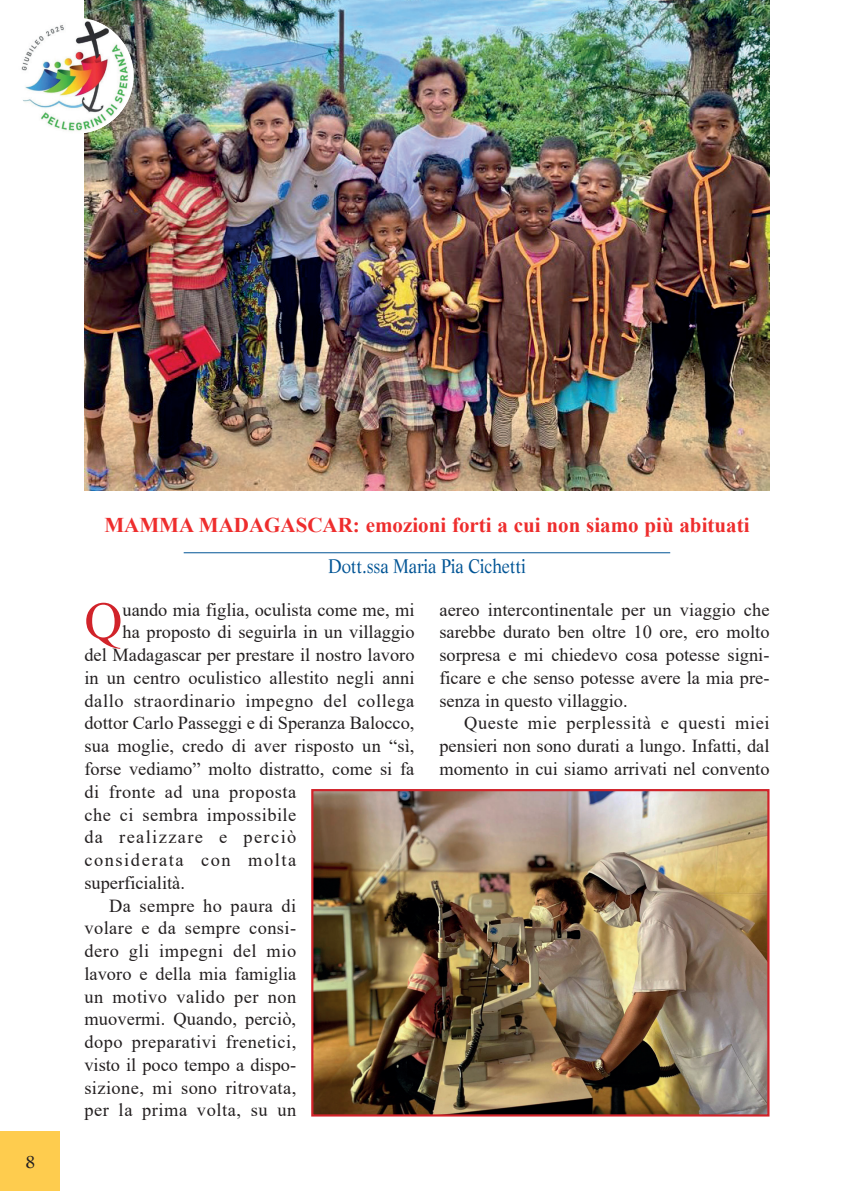
<style>
.page{position:relative;width:844px;height:1191px;background:#fff}
.page>*{position:absolute;margin:0;border:0;box-sizing:border-box;transform-origin:0 0}
.t1{font:52.68px "Times New Roman";color:#d1232a}
.t2{font:700 21px "Times New Roman";color:#ee2d2d}
.t3{font:19.25px "Life";letter-spacing:-.01em;color:#005495;scale:.9 1}
.t4{font:18.38px/22.8px "Times New Roman";letter-spacing:.005em;color:#231f20;text-align:justify}
.t5{font:18.38px "Times New Roman";letter-spacing:.03em;color:#231f20}
.t6{font:18.38px "Times New Roman";letter-spacing:.035em;color:#231f20}
.t7{font:18.38px "Times New Roman";letter-spacing:.025em;color:#231f20}
.t8{font:18.38px "Times New Roman";letter-spacing:.075em;color:#231f20}
.t9{font:18.38px "Times New Roman";letter-spacing:.085em;color:#231f20}
.t10{font:17.5px "Life";color:#231f20}
</style>
<div class="page">
<div style="left:0;top:1131px;width:60px;height:60px;background:#fecc4e"></div>
<img style="left:84px;top:0;width:685px;height:490px">
<img style="left:21px;top:20px;width:112px;height:114px">
<img style="left:314px;top:792px;width:452px;height:321px">
<div style="left:311px;top:789px;width:458px;height:327px;border:2px solid #d1232a"></div>
<hr style="left:184px;top:552px;width:486px;height:1px;background:#005495">
<p class="t10" style="left:26px;top:1151px;width:11px">8</p>
<p class="t2" style="left:104px;top:510px;width:646px">MAMMA MADAGASCAR: emozioni forti a cui non siamo più abituati</p>
<p class="t3" style="left:328px;top:554px;width:221px">Dott.ssa Maria Pia Cichetti</p>
<h1 class="t1" style="left:84px;top:583px;width:40px">Q</h1>
<p class="t4" style="left:122px;top:597px;width:293px">uando mia figlia, oculista come me, mi</p>
<p class="t4" style="left:122px;top:620px;width:293px">ha proposto di seguirla in un villaggio</p>
<p class="t4" style="left:84px;top:643px;width:331px">del Madagascar per prestare il nostro lavoro</p>
<p class="t4" style="left:84px;top:666px;width:331px">in un centro oculistico allestito negli anni</p>
<p class="t6" style="left:84px;top:687px;width:331px">dallo straordinario impegno del collega</p>
<p class="t4" style="left:84px;top:711px;width:331px">dottor Carlo Passeggi e di Speranza Balocco,</p>
<p class="t4" style="left:84px;top:734px;width:331px">sua moglie, credo di aver risposto un “sì,</p>
<p class="t4" style="left:84px;top:757px;width:331px">forse vediamo” molto distratto, come si fa</p>
<p class="t5" style="left:84px;top:778px;width:213px">di fronte ad una proposta</p>
<p class="t7" style="left:84px;top:801px;width:213px">che ci sembra impossibile</p>
<p class="t8" style="left:84px;top:824px;width:213px">da realizzare e perciò</p>
<p class="t9" style="left:84px;top:847px;width:213px">considerata con molta</p>
<p class="t4" style="left:84px;top:870px;width:102px">superficialità.</p>
<p class="t4" style="left:109px;top:893px;width:188px">Da sempre ho paura di</p>
<p class="t7" style="left:84px;top:915px;width:213px">volare e da sempre consi-</p>
<p class="t6" style="left:84px;top:938px;width:213px">dero gli impegni del mio</p>
<p class="t4" style="left:84px;top:961px;width:213px">lavoro e della mia famiglia</p>
<p class="t5" style="left:84px;top:983px;width:213px">un motivo valido per non</p>
<p class="t4" style="left:84px;top:1007px;width:213px">muovermi. Quando, perciò,</p>
<p class="t5" style="left:84px;top:1029px;width:213px">dopo preparativi frenetici,</p>
<p class="t4" style="left:84px;top:1052px;width:213px">visto il poco tempo a dispo-</p>
<p class="t4" style="left:84px;top:1075px;width:213px">sizione, mi sono ritrovata,</p>
<p class="t5" style="left:84px;top:1097px;width:213px">per la prima volta, su un</p>
<p class="t4" style="left:439px;top:597px;width:332px">aereo intercontinentale per un viaggio che sarebbe durato ben oltre 10 ore, ero molto sorpresa e mi chiedevo cosa potesse signi&shy;ficare e che senso potesse avere la mia pre&shy;senza in questo villaggio.</p>
<p class="t4" style="left:439px;top:711px;width:332px;text-indent:25px">Queste mie perplessità e questi miei pensieri non sono durati a lungo. Infatti, dal momento in cui siamo arrivati nel convento</p>
</div>
